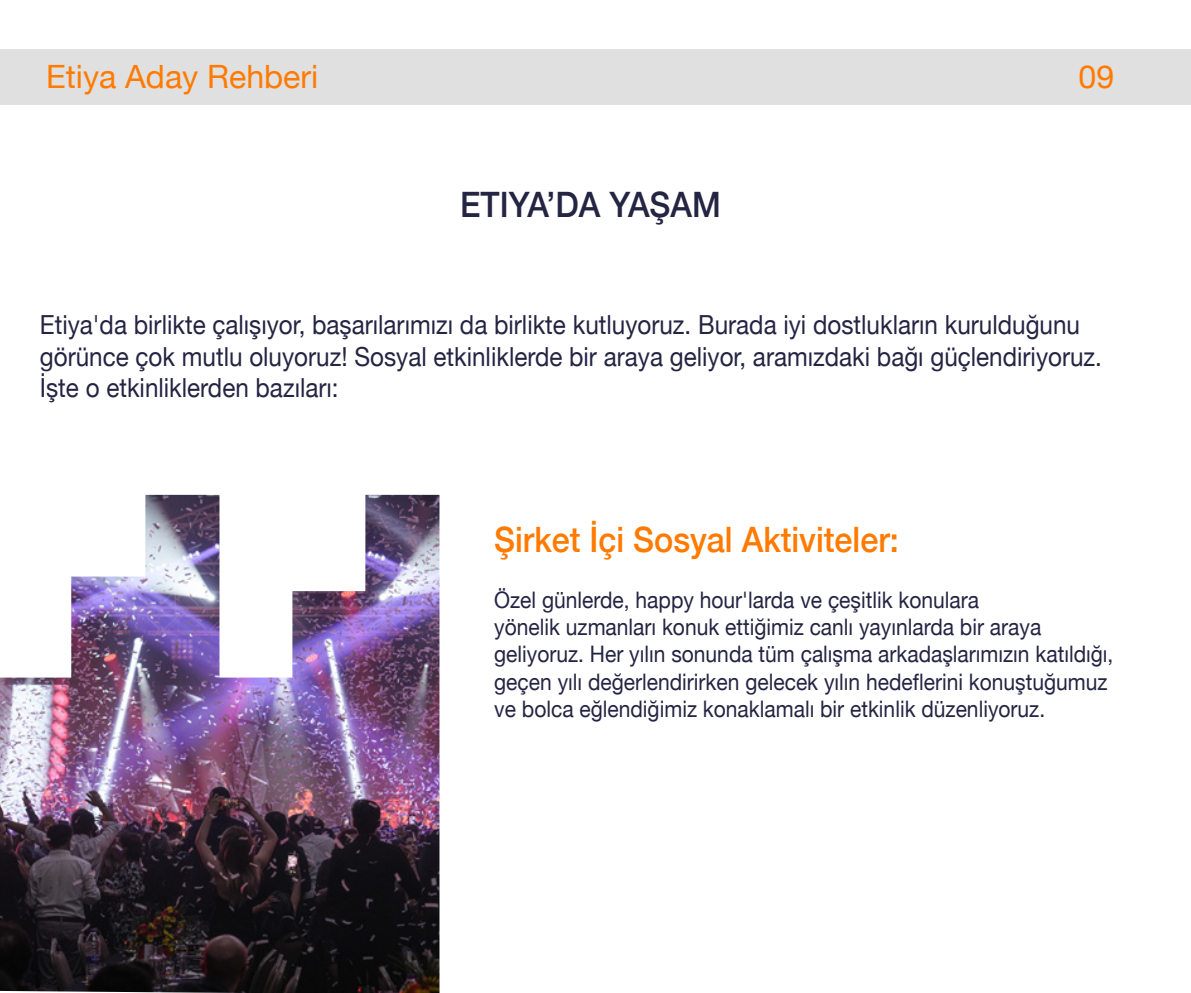
<style>
.page{position:relative;width:1191px;height:993px;background:#fff}
.page>*{position:absolute;margin:0;border:0;box-sizing:border-box;transform-origin:0 0}
.t1{font:500 35px "Helvetica Neue";color:#ff7a00;scale:.92 1}
.t2{font:500 35px "Helvetica Neue";color:#242443;scale:.92 1}
.t3{font:32.02px "Helvetica Neue";color:#ff7a00}
.t4{font:26.25px/31.5px "Helvetica Neue";color:#242443;scale:.92 1}
.t5{font:22.75px/27.3px "Helvetica Neue";color:#242443;scale:.92 1}
</style>
<div class="page">
<svg style="left:439px;top:657px;width:1px;height:44px"></svg>
<img style="left:0;top:494px;width:439px;height:498px">
<div style="left:0;top:50px;width:1191px;height:55px;background:#e0e0e0"></div>
<h2 class="t3" style="left:46px;top:53px;width:274px">Etiya Aday Rehberi</h2>
<h2 class="t3" style="left:1078px;top:53px;width:37px">09</h2>
<h1 class="t2" style="left:460px;top:176px;width:285px">ETIYA’DA YAŞAM</h1>
<p class="t4" style="left:40px;top:310px;width:1156px">Etiya'da birlikte çalışıyor, başarılarımızı da birlikte kutluyoruz. Burada iyi dostlukların kurulduğunu görünce çok mutlu oluyoruz! Sosyal etkinliklerde bir araya geliyor, aramızdaki bağı güçlendiriyoruz.<br>İşte o etkinliklerden bazıları:</p>
<h1 class="t1" style="left:494px;top:511px;width:441px">Şirket İçi Sosyal Aktiviteler:</h1>
<p class="t5" style="left:494px;top:587px;width:674px">Özel günlerde, happy hour'larda ve çeşitlik konulara<br>yönelik uzmanları konuk ettiğimiz canlı yayınlarda bir araya geliyoruz. Her yılın sonunda tüm çalışma arkadaşlarımızın katıldığı, geçen yılı değerlendirirken gelecek yılın hedeflerini konuştuğumuz ve bolca eğlendiğimiz konaklamalı bir etkinlik düzenliyoruz.</p>
</div>
